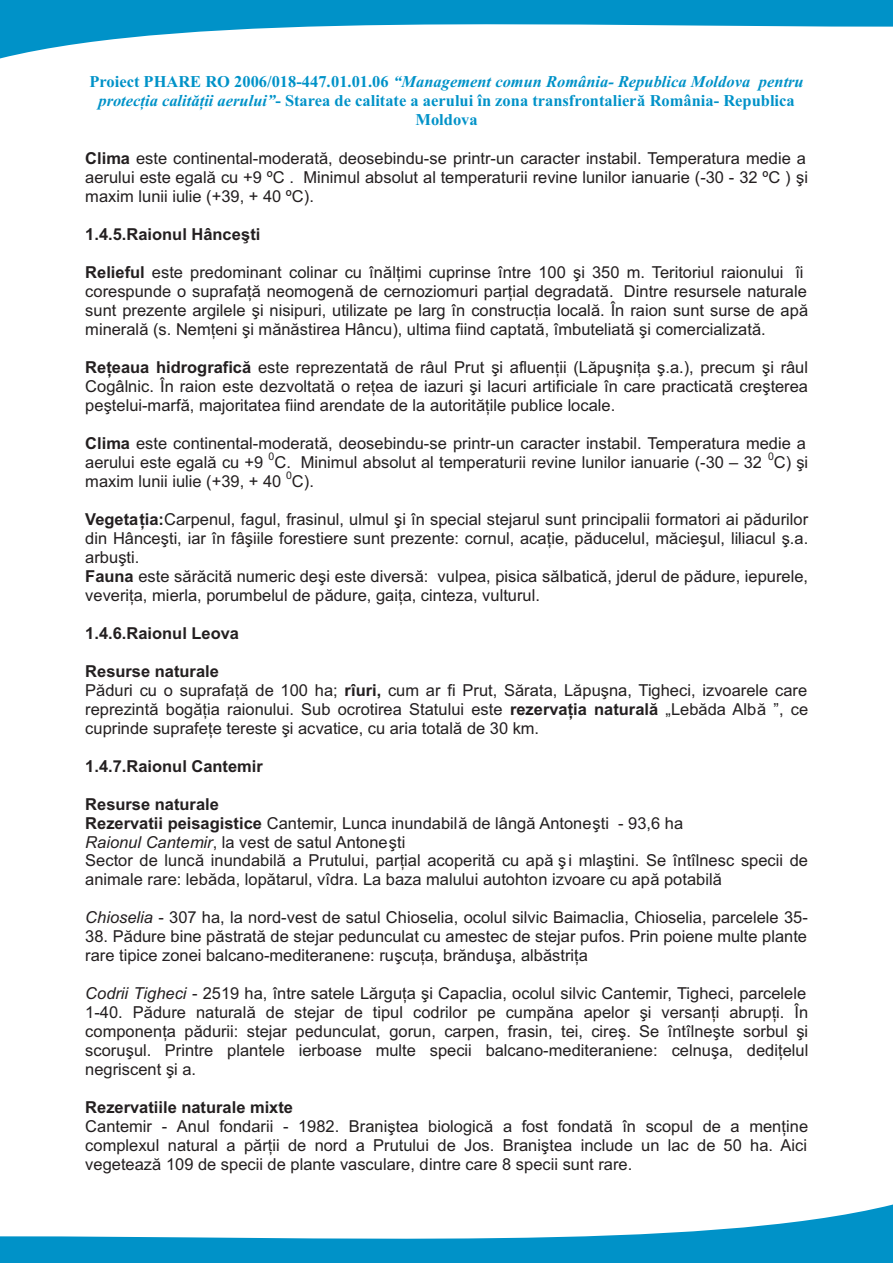
<style>
.page{position:relative;width:893px;height:1263px;background:#fff}
.page>*{position:absolute;margin:0;border:0;box-sizing:border-box;transform-origin:0 0}
.t1{font:16.5px/18.9px "Arial";color:#231f20}
.t2{font:700 16.5px/18.9px "Times New Roman";color:#0092c8;text-align:center}
.t3{font:700 16.5px "Arial";color:#231f20}
.t4{font:10.5px "Arial";color:#231f20}
.s1{font-style:italic}
.s2{font-weight:700}
</style>
<div class="page">
<svg style="left:0;top:0;width:893px;height:58px;fill:#0092c8"></svg>
<svg style="left:0;top:1204px;width:893px;height:59px"></svg>
<p class="t2" style="left:89px;top:74px;width:716px">Proiect PHARE RO 2006/018-447.01.01.06 <span class="s1">“Management comun România- Republica Moldova pentru protecþia calitãþii aerului”</span>- Starea de calitate a aerului în zona transfrontalierã România- Republica<br>Moldova</p>
<p class="t1" style="left:85px;top:151px;width:724px"><span class="s2">Clima</span> este continental-moderatã, deosebindu-se printr-un caracter instabil. Temperatura medie a aerului este egalã cu +9 ºC . Minimul absolut al temperaturii revine lunilor ianuarie (-30 - 32 ºC ) ºi maxim lunii iulie (+39, + 40 ºC).</p>
<p class="t3" style="left:85px;top:228px;width:177px">1.4.5.Raionul Hânceºti</p>
<p class="t1" style="left:85px;top:264px;width:724px"><span class="s2">Relieful</span> este predominant colinar cu înãlþimi cuprinse între 100 ºi 350 m. Teritoriul raionului îi corespunde o suprafaþã neomogenã de cernoziomuri parþial degradatã. Dintre resursele naturale sunt prezente argilele ºi nisipuri, utilizate pe larg în construcþia localã. În raion sunt surse de apã mineralã (s. Nemþeni ºi mãnãstirea Hâncu), ultima fiind captatã, îmbuteliatã ºi comercializatã.</p>
<p class="t1" style="left:85px;top:359px;width:724px;text-align:justify"><span class="s2">Reþeaua hidrograficã</span> este reprezentatã de râul Prut ºi afluenþii (Lãpuºniþa º.a.), precum ºi râul Cogâlnic. În raion este dezvoltatã o reþea de iazuri ºi lacuri artificiale în care practicatã creºterea peºtelui-marfã, majoritatea fiind arendate de la autoritãþile publice locale.</p>
<p class="t1" style="left:85px;top:435px;width:722px"><span class="s2">Clima</span> este continental-moderatã, deosebindu-se printr-un caracter instabil. Temperatura medie a aerului este egalã cu +9</p>
<p class="t4" style="left:269px;top:453px;width:7px">0</p>
<p class="t1" style="left:274px;top:454px;width:489px">C. Minimul absolut al temperaturii revine lunilor ianuarie (-30 – 32</p>
<p class="t4" style="left:768px;top:453px;width:7px">0</p>
<p class="t1" style="left:774px;top:454px;width:36px">C) ºi</p>
<p class="t1" style="left:85px;top:473px;width:198px">maxim lunii iulie (+39, + 40</p>
<p class="t4" style="left:286px;top:472px;width:7px">0</p>
<p class="t1" style="left:292px;top:473px;width:23px">C).</p>
<p class="t1" style="left:85px;top:511px;width:724px"><span class="s2">Vegetaþia:</span>Carpenul, fagul, frasinul, ulmul ºi în special stejarul sunt principalii formatori ai pãdurilor din Hânceºti, iar în fâºiile forestiere sunt prezente: cornul, acaþie, pãducelul, mãcieºul, liliacul º.a. arbuºti.<br><span class="s2">Fauna</span> este sãrãcitã numeric deºi este diversã: vulpea, pisica sãlbaticã, jderul de pãdure, iepurele, veveriþa, mierla, porumbelul de pãdure, gaiþa, cinteza, vulturul.</p>
<p class="t3" style="left:85px;top:627px;width:155px">1.4.6.Raionul Leova</p>
<p class="t1" style="left:85px;top:663px;width:724px"><span class="s2">Resurse naturale<br></span>Pãduri cu o suprafaþã de 100 ha; <span class="s2">rîuri,</span> cum ar fi Prut, Sãrata, Lãpuºna, Tigheci, izvoarele care reprezintã bogãþia raionului. Sub ocrotirea Statului este <span class="s2">rezervaþia naturalã</span> „Lebãda Albã ”, ce cuprinde suprafeþe tereste ºi acvatice, cu aria totalã de 30 km.</p>
<p class="t3" style="left:85px;top:760px;width:179px">1.4.7.Raionul Cantemir</p>
<p class="t1" style="left:85px;top:796px;width:724px"><span class="s2">Resurse naturale<br>Rezervatii peisagistice</span> Cantemir, Lunca inundabilã de lângã Antoneºti - 93,6 ha<br><span class="s1">Raionul Cantemir</span>, la vest de satul Antoneºti<br>Sector de luncã inundabilã a Prutului, parþial acoperitã cu apã º i mlaºtini. Se întîlnesc specii de animale rare: lebãda, lopãtarul, vîdra. La baza malului autohton izvoare cu apã potabilã</p>
<p class="t1" style="left:85px;top:910px;width:724px"><span class="s1">Chioselia</span> - 307 ha, la nord-vest de satul Chioselia, ocolul silvic Baimaclia, Chioselia, parcelele 35-</p>
<p class="t1" style="left:85px;top:928px;width:723px">38. Pãdure bine pãstratã de stejar pedunculat cu amestec de stejar pufos. Prin poiene multe plante rare tipice zonei balcano-mediteranene: ruºcuþa, brãnduºa, albãstriþa</p>
<p class="t1" style="left:85px;top:985px;width:725px"><span class="s1">Codrii Tigheci</span> - 2519 ha, între satele Lãrguþa ºi Capaclia, ocolul silvic Cantemir, Tigheci, parcelele 1-40. Pãdure naturalã de stejar de tipul codrilor pe cumpãna apelor ºi versanþi abrupþi. În componenþa pãdurii: stejar pedunculat, gorun, carpen, frasin, tei, cireº. Se întîlneºte sorbul ºi scoruºul. Printre plantele ierboase multe specii balcano-mediteraniene: celnuºa, dediþelul negriscent ºi a.</p>
<p class="t3" style="left:85px;top:1101px;width:209px">Rezervatiile naturale mixte</p>
<p class="t1" style="left:85px;top:1118px;width:724px;text-align:justify">Cantemir - Anul fondarii - 1982. Braniºtea biologicã a fost fondatã în scopul de a menþine complexul natural a pãrþii de nord a Prutului de Jos. Braniºtea include un lac de 50 ha. Aici vegeteazã 109 de specii de plante vasculare, dintre care 8 specii sunt rare.</p>
</div>
